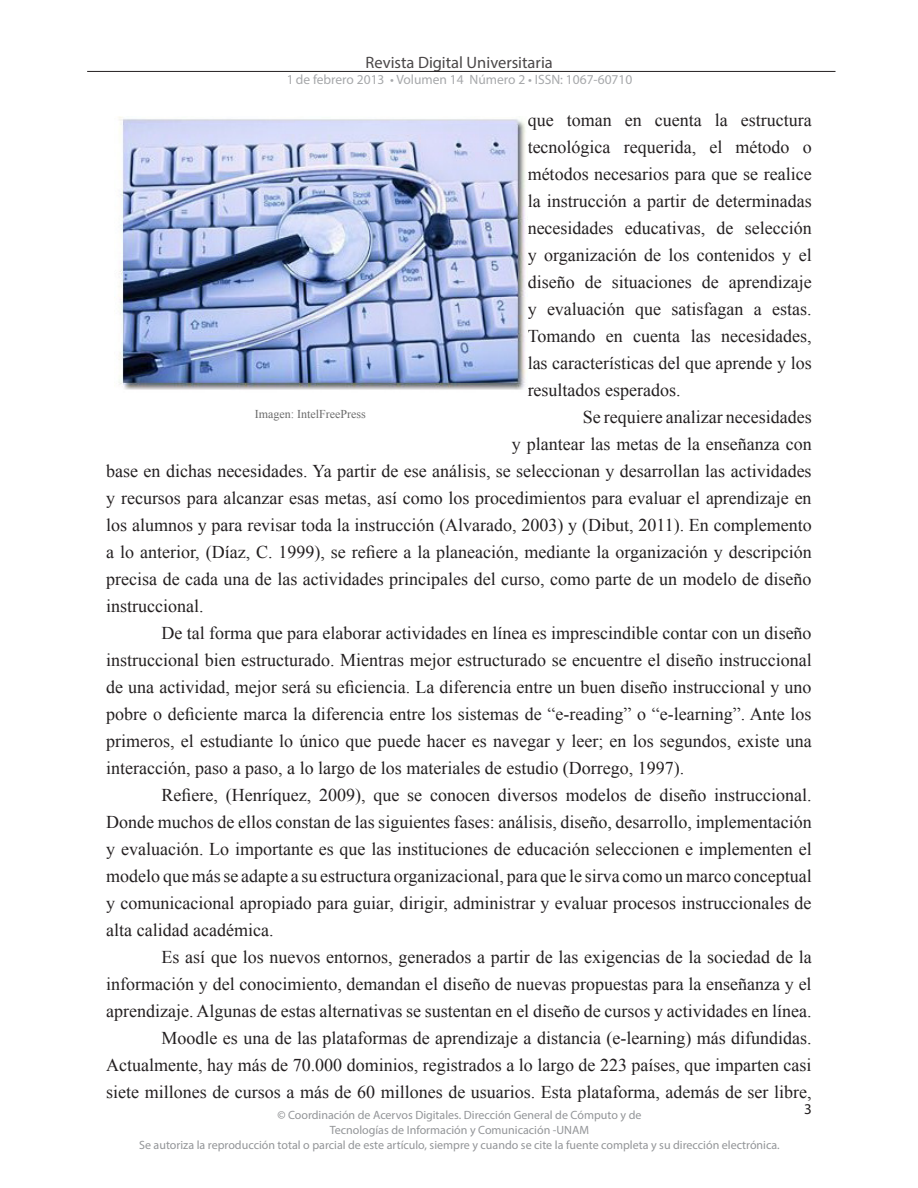
<style>
.page{position:relative;width:918px;height:1188px;background:#fff}
.page>*{position:absolute;margin:0;border:0;box-sizing:border-box;transform-origin:0 0}
.contenido{font:18px/27px "Times New Roman";color:#231f20;text-align:justify}
.t1{font:16.5px "Myriad Pro";color:#231f20}
.t2{font:15px "Myriad Pro";color:#231f20}
.t3{font:13.5px "Myriad Pro";color:#939598}
.t4{font:12px/15px "Myriad Pro";color:#939598;text-align:center}
.pie_de_foto{font:12px "Times New Roman";color:#696969}
.s1{color:#808285}
</style>
<div class="page">
<hr style="left:87px;top:71px;width:749px;height:1px;background:#231f20">
<img style="left:118px;top:117px;width:408px;height:273px">
<p class="t1" style="left:366px;top:52px;width:189px">Revista Digital Universitaria</p>
<p class="t3" style="left:286px;top:71px;width:348px">1 de febrero 2013 • Volumen 14 Número 2 • ISSN: 1067-60710</p>
<p class="contenido" style="left:528px;top:106px;width:286px">que toman en cuenta la estructura tecnológica requerida, el método o métodos necesarios para que se realice la instrucción a partir de determinadas necesidades educativas, de selección y organización de los contenidos y el diseño de situaciones de aprendizaje y evaluación que satisfagan a estas.<br>Tomando en cuenta las necesidades, las características del que aprende y los resultados esperados.</p>
<p class="contenido" style="left:583px;top:403px;width:230px">Se requiere analizar necesidades</p>
<p class="contenido" style="left:512px;top:430px;width:301px">y plantear las metas de la enseñanza con</p>
<p class="contenido" style="left:106px;top:457px;width:707px">base en dichas necesidades. Ya partir de ese análisis, se seleccionan y desarrollan las actividades</p>
<p class="contenido" style="left:106px;top:484px;width:707px">y recursos para alcanzar esas metas, así como los procedimientos para evaluar el aprendizaje en</p>
<p class="contenido" style="left:106px;top:511px;width:707px">los alumnos y para revisar toda la instrucción (Alvarado, 2003) y (Dibut, 2011). En complemento</p>
<p class="contenido" style="left:106px;top:538px;width:707px">a lo anterior, (Díaz, C. 1999), se refiere a la planeación, mediante la organización y descripción</p>
<p class="contenido" style="left:106px;top:565px;width:707px">precisa de cada una de las actividades principales del curso, como parte de un modelo de diseño</p>
<p class="contenido" style="left:106px;top:592px;width:99px">instruccional.</p>
<p class="contenido" style="left:106px;top:619px;width:707px;text-indent:55px">De tal forma que para elaborar actividades en línea es imprescindible contar con un diseño instruccional bien estructurado. Mientras mejor estructurado se encuentre el diseño instruccional de una actividad, mejor será su eficiencia. La diferencia entre un buen diseño instruccional y uno pobre o deficiente marca la diferencia entre los sistemas de “e-reading” o “e-learning”. Ante los primeros, el estudiante lo único que puede hacer es navegar y leer; en los segundos, existe una interacción, paso a paso, a lo largo de los materiales de estudio (Dorrego, 1997).</p>
<p class="contenido" style="left:106px;top:781px;width:707px;text-indent:55px">Refiere, (Henríquez, 2009), que se conocen diversos modelos de diseño instruccional.<br>Donde muchos de ellos constan de las siguientes fases: análisis, diseño, desarrollo, implementación y evaluación. Lo importante es que las instituciones de educación seleccionen e implementen el modelo que más se adapte a su estructura organizacional, para que le sirva como un marco conceptual y comunicacional apropiado para guiar, dirigir, administrar y evaluar procesos instruccionales de alta calidad académica.</p>
<p class="contenido" style="left:106px;top:943px;width:707px;text-indent:55px">Es así que los nuevos entornos, generados a partir de las exigencias de la sociedad de la información y del conocimiento, demandan el diseño de nuevas propuestas para la enseñanza y el aprendizaje. Algunas de estas alternativas se sustentan en el diseño de cursos y actividades en línea.</p>
<p class="contenido" style="left:106px;top:1024px;width:707px;text-indent:55px">Moodle es una de las plataformas de aprendizaje a distancia (e-learning) más difundidas.<br>Actualmente, hay más de 70.000 dominios, registrados a lo largo de 223 países, que imparten casi siete millones de cursos a más de 60 millones de usuarios. Esta plataforma, además de ser libre,</p>
<p class="pie_de_foto" style="left:255px;top:406px;width:112px">Imagen: IntelFreePress</p>
<p class="t4" style="left:139px;top:1108px;width:642px"><span class="s1">©</span> Coordinación de Acervos Digitales. Dirección General de Cómputo y de<br>Tecnologías de Información y Comunicación -UNAM<br>Se autoriza la reproducción total o parcial de este artículo, siempre y cuando se cite la fuente completa y su dirección electrónica.</p>
<p class="t2" style="left:804px;top:1100px;width:9px">3</p>
</div>
